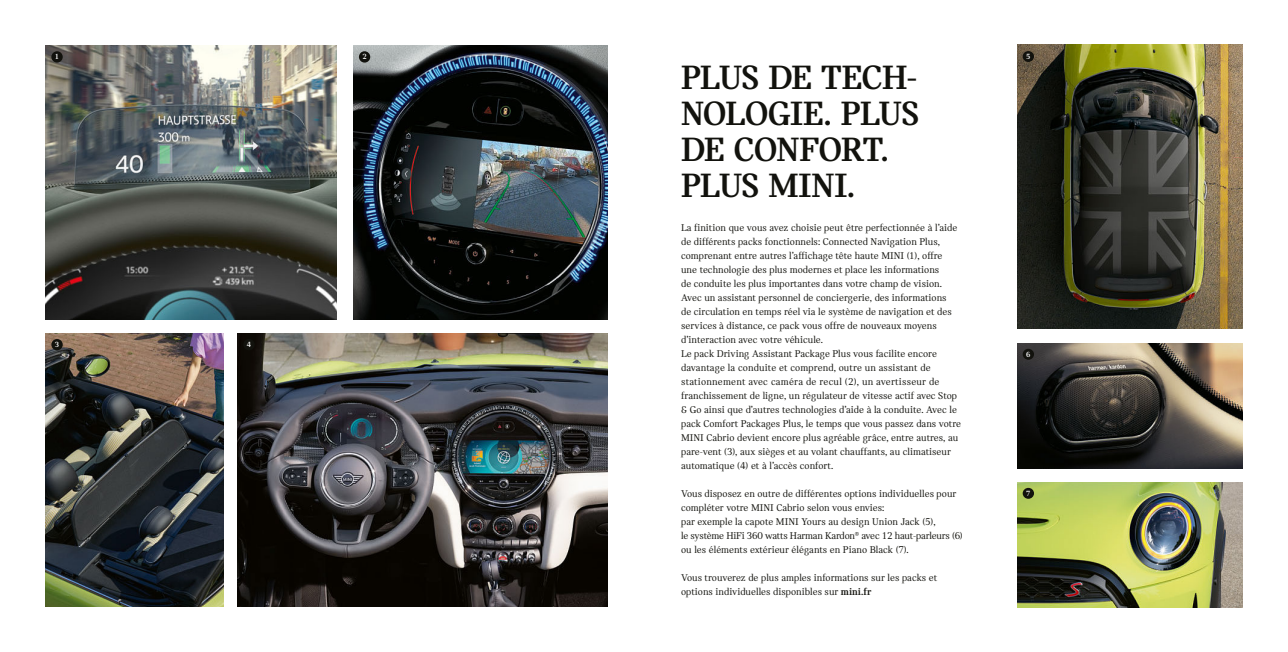
<style>
.page{position:relative;width:1288px;height:652px;background:#fff}
.page>*{position:absolute;margin:0;border:0;box-sizing:border-box;transform-origin:0 0}
.t1{font:36px/36px "MINI Serif Headline";letter-spacing:-.02em;color:#12120d}
.t2{font:10.5px/14px "MINI Serif Regular 6";color:#12120d}
.t3{font:700 8px "MINI Serif";color:#fff}
.s1{font-family:"MINI Serif";font-weight:700}
</style>
<div class="page">
<img style="left:237px;top:333px;width:370px;height:274px">
<img style="left:46px;top:333px;width:177px;height:274px">
<img style="left:353px;top:46px;width:254px;height:273px">
<img style="left:46px;top:46px;width:290px;height:273px">
<div style="left:51px;top:51px;width:12px;height:12px;background:#12120d;border-radius:50%"></div>
<div style="left:359px;top:51px;width:11px;height:12px;background:#12120d;border-radius:50%"></div>
<div style="left:51px;top:339px;width:12px;height:11px;background:#12120d;border-radius:50%"></div>
<div style="left:243px;top:339px;width:12px;height:11px;background:#12120d;border-radius:50%"></div>
<img style="left:1017px;top:343px;width:225px;height:125px">
<img style="left:1017px;top:45px;width:225px;height:284px">
<img style="left:1017px;top:482px;width:225px;height:125px">
<div style="left:1022px;top:51px;width:11px;height:11px;background:#12120d;border-radius:50%"></div>
<div style="left:1022px;top:349px;width:11px;height:11px;background:#12120d;border-radius:50%"></div>
<div style="left:1022px;top:488px;width:11px;height:11px;background:#12120d;border-radius:50%"></div>
<p class="t3" style="left:55px;top:52px;width:6px">1</p>
<p class="t3" style="left:362px;top:52px;width:6px">2</p>
<p class="t3" style="left:55px;top:340px;width:6px">3</p>
<p class="t3" style="left:247px;top:340px;width:6px">4</p>
<h1 class="t1" style="left:681px;top:60px;width:239px">PLUS DE TECH-<br>NOLOGIE. PLUS<br>DE CONFORT.<br>PLUS MINI.</h1>
<p class="t2" style="left:681px;top:221px;width:281px">La finition que vous avez choisie peut être perfectionnée à l’aide de différents packs fonctionnels: Connected Navigation Plus, comprenant entre autres l’affichage tête haute MINI (1), offre une technologie des plus modernes et place les informations<br>de conduite les plus importantes dans votre champ de vision.<br>Avec un assistant personnel de conciergerie, des informations<br>de circulation en temps réel via le système de navigation et des services à distance, ce pack vous offre de nouveaux moyens d’interaction avec votre véhicule.<br>Le pack Driving Assistant Package Plus vous facilite encore davantage la conduite et comprend, outre un assistant de stationnement avec caméra de recul (2), un avertisseur de franchissement de ligne, un régulateur de vitesse actif avec Stop &amp; Go ainsi que d’autres technologies d’aide à la conduite. Avec le pack Comfort Packages Plus, le temps que vous passez dans votre MINI Cabrio devient encore plus agréable grâce, entre autres, au pare-vent (3), aux sièges et au volant chauffants, au climatiseur automatique (4) et à l’accès confort.</p>
<p class="t2" style="left:681px;top:487px;width:283px">Vous disposez en outre de différentes options individuelles pour compléter votre MINI Cabrio selon vous envies:<br>par exemple la capote MINI Yours au design Union Jack (5),<br>le système HiFi 360 watts Harman Kardon® avec 12 haut-parleurs (6) ou les éléments extérieur élégants en Piano Black (7).</p>
<p class="t2" style="left:681px;top:571px;width:258px">Vous trouverez de plus amples informations sur les packs et options individuelles disponibles sur <span class="s1">mini.fr</span></p>
<p class="t3" style="left:1026px;top:52px;width:6px">5</p>
<p class="t3" style="left:1026px;top:350px;width:6px">6</p>
<p class="t3" style="left:1026px;top:489px;width:6px">7</p>
</div>
